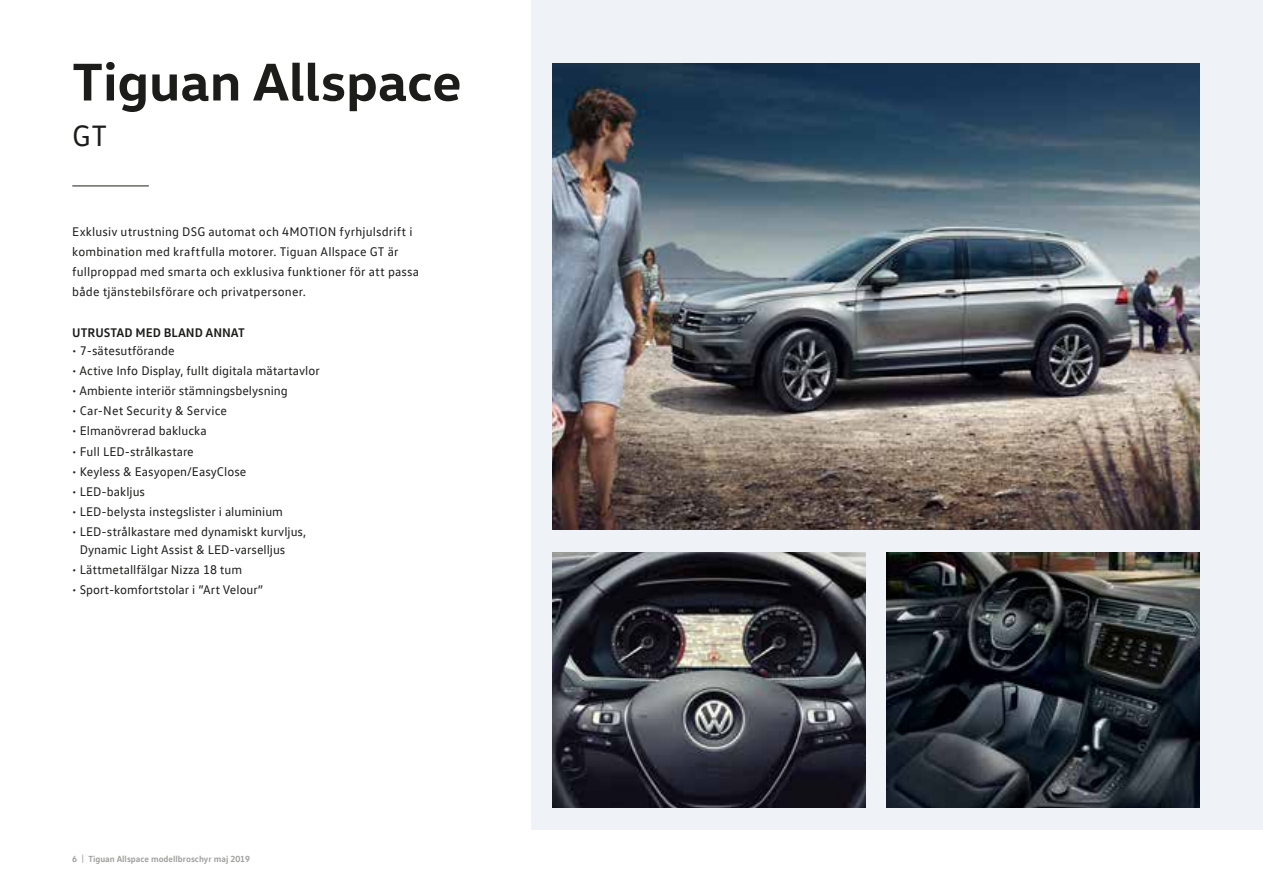
<style>
.page{position:relative;width:1263px;height:893px;background:#fff}
.page>*{position:absolute;margin:0;border:0;box-sizing:border-box;transform-origin:0 0}
.t1{font:700 54px "VW Head";color:#1c1c1b}
.t2{font:30px "VW Text";color:#1c1c1b}
.t3{font:12.75px/20.2px "VW Text";color:#1c1c1b}
.t4{font:700 12.75px "VW Text";color:#1c1c1b}
.t5{font:700 9px "VW Text";color:#9d9d9c}
</style>
<div class="page">
<div style="left:531px;top:0;width:732px;height:829px;background:#eff3f8"></div>
<img style="left:887px;top:553px;width:313px;height:255px">
<img style="left:553px;top:553px;width:313px;height:255px">
<img style="left:553px;top:64px;width:647px;height:465px">
<hr style="left:72px;top:186px;width:77px;height:1px;background:#1c1c1b">
<h1 class="t1" style="left:72px;top:47px;width:391px">Tiguan Allspace</h1>
<h2 class="t2" style="left:72px;top:117px;width:36px">GT</h2>
<p class="t3" style="left:72px;top:221px;width:348px">Exklusiv utrustning DSG automat och 4MOTION fyrhjulsdrift i kombination med kraftfulla motorer. Tiguan Allspace GT är fullproppad med smarta och exklusiva funktioner för att passa både tjänstebilsförare och privatpersoner.</p>
<p class="t4" style="left:72px;top:324px;width:174px">UTRUSTAD MED BLAND ANNAT</p>
<p class="t3" style="left:72px;top:340px;width:104px">• 7-sätesutförande</p>
<p class="t3" style="left:72px;top:360px;width:249px">• Active Info Display, fullt digitala mätartavlor</p>
<p class="t3" style="left:72px;top:380px;width:217px">• Ambiente interiör stämningsbelysning</p>
<p class="t3" style="left:72px;top:400px;width:156px">• Car-Net Security &amp; Service</p>
<p class="t3" style="left:72px;top:421px;width:136px">• Elmanövrerad baklucka</p>
<p class="t3" style="left:72px;top:441px;width:123px">• Full LED-strålkastare</p>
<p class="t3" style="left:72px;top:461px;width:176px">• Keyless &amp; Easyopen/EasyClose</p>
<p class="t3" style="left:72px;top:481px;width:74px">• LED-bakljus</p>
<p class="t3" style="left:72px;top:501px;width:212px">• LED-belysta instegslister i aluminium</p>
<p class="t3" style="left:80px;top:522px;width:228px;line-height:18px;text-indent:-8px">• LED-strålkastare med dynamiskt kurvljus,<br>Dynamic Light Assist &amp; LED-varselljus</p>
<p class="t3" style="left:72px;top:559px;width:171px">• Lättmetallfälgar Nizza 18 tum</p>
<p class="t3" style="left:72px;top:579px;width:192px">• Sport-komfortstolar i ”Art Velour”</p>
<p class="t5" style="left:72px;top:853px;width:179px">6 | Tiguan Allspace modellbroschyr maj 2019</p>
</div>
